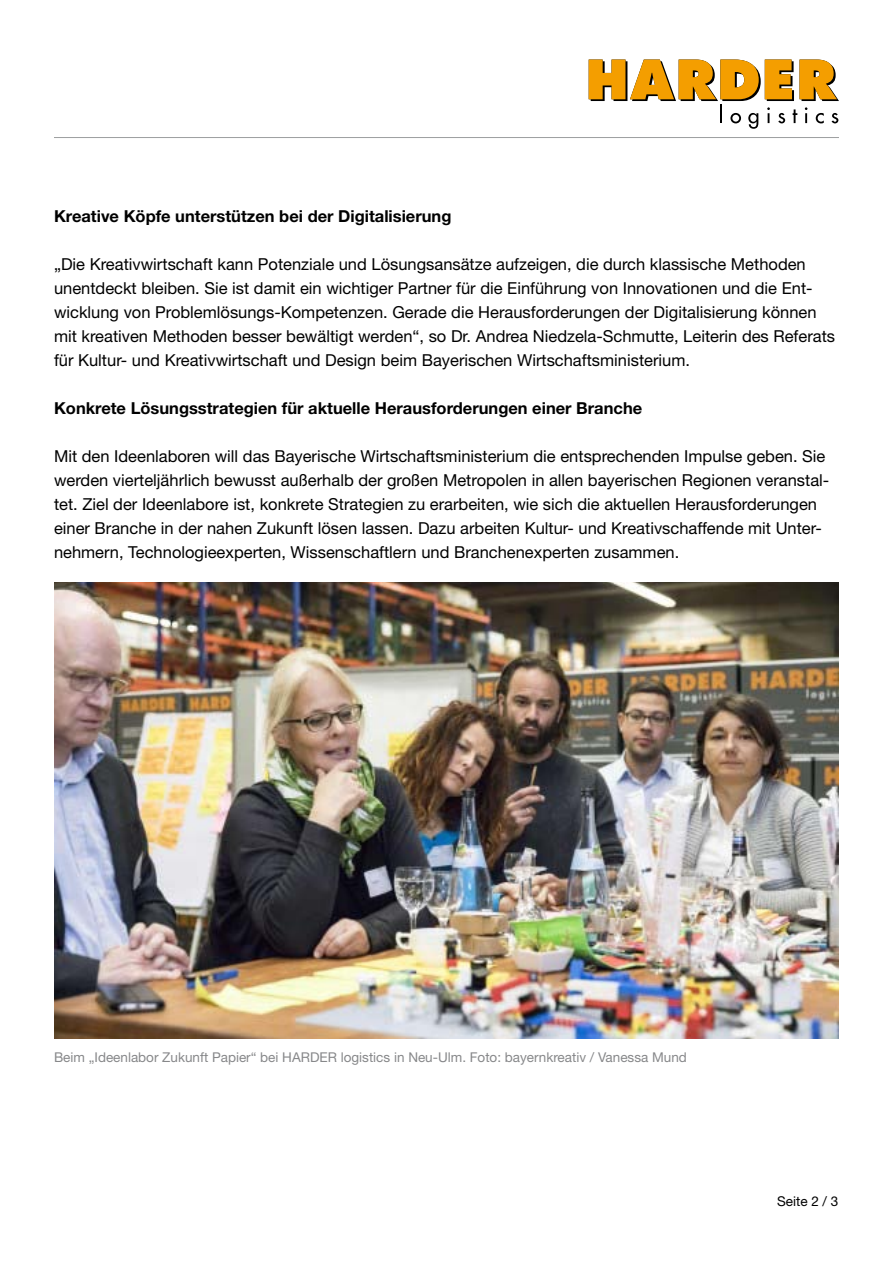
<style>
.page{position:relative;width:893px;height:1263px;background:#fff}
.page>*{position:absolute;margin:0;border:0;box-sizing:border-box;transform-origin:0 0}
.t1{font:16.5px/24px "Helvetica Neue";color:#000}
.t2{font:700 16.5px "Helvetica Neue";color:#000}
.t3{font:13.5px "Helvetica Neue";color:#87888a}
.t4{font:13.5px "Helvetica Neue";color:#000}
</style>
<div class="page">
<svg style="left:589px;top:60px;width:250px;height:69px"></svg>
<hr style="left:54px;top:137px;width:785px;height:1px;background:#9c9e9f">
<img style="left:54px;top:582px;width:785px;height:456px">
<p class="t2" style="left:54px;top:206px;width:399px">Kreative Köpfe unterstützen bei der Digitalisierung</p>
<p class="t1" style="left:54px;top:252px;width:783px">„Die Kreativwirtschaft kann Potenziale und Lösungsansätze aufzeigen, die durch klassische Methoden unentdeckt bleiben. Sie ist damit ein wichtiger Partner für die Einführung von Innovationen und die Ent&shy;wicklung von Problemlösungs-Kompetenzen. Gerade die Herausforderungen der Digitalisierung können mit kreativen Methoden besser bewältigt werden“, so Dr. Andrea Niedzela-Schmutte, Leiterin des Referats für Kultur- und Kreativwirtschaft und Design beim Bayerischen Wirtschaftsministerium.</p>
<p class="t2" style="left:54px;top:398px;width:590px">Konkrete Lösungsstrategien für aktuelle Herausforderungen einer Branche</p>
<p class="t1" style="left:54px;top:444px;width:777px">Mit den Ideenlaboren will das Bayerische Wirtschaftsministerium die entsprechenden Impulse geben. Sie werden vierteljährlich bewusst außerhalb der großen Metropolen in allen bayerischen Regionen veranstal&shy;tet. Ziel der Ideenlabore ist, konkrete Strategien zu erarbeiten, wie sich die aktuellen Herausforderungen einer Branche in der nahen Zukunft lösen lassen. Dazu arbeiten Kultur- und Kreativschaffende mit Unter&shy;nehmern, Technologieexperten, Wissenschaftlern und Branchenexperten zusammen.</p>
<p class="t3" style="left:54px;top:1049px;width:634px">Beim „Ideenlabor Zukunft Papier“ bei HARDER logistics in Neu-Ulm. Foto: bayernkreativ / Vanessa Mund</p>
<p class="t4" style="left:777px;top:1193px;width:63px">Seite 2 / 3</p>
</div>
